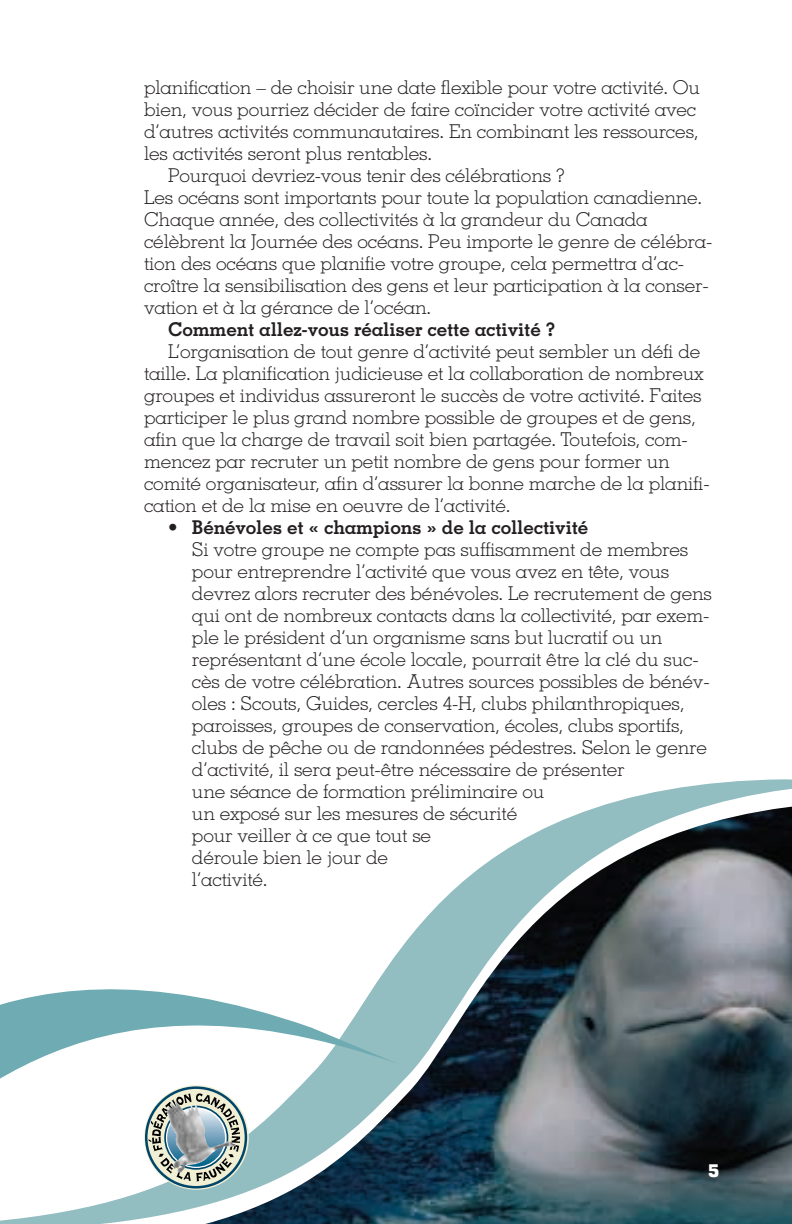
<style>
.page{position:relative;width:792px;height:1224px;background:#fff}
.page>*{position:absolute;margin:0;border:0;box-sizing:border-box;transform-origin:0 0}
.t1{font:300 19px/22px "Memphis";letter-spacing:-.01em;color:#231f20}
.t2{font:700 19px "Memphis";letter-spacing:-.01em;color:#231f20}
.t3{font:800 18px "Memphis";color:#fff}
.s1{font-weight:700}
</style>
<div class="page">
<svg style="left:0;top:779px;width:792px;height:445px"></svg>
<svg style="left:1px;top:911px;width:190px;height:312px"></svg>
<img style="left:191px;top:801px;width:600px;height:423px">
<svg style="left:144px;top:1085px;width:105px;height:105px"></svg>
<img style="left:168px;top:1101px;width:67px;height:72px">
<p class="t1" style="left:144px;top:78px;width:558px">planification – de choisir une date flexible pour votre activité. Ou</p>
<p class="t1" style="left:144px;top:100px;width:554px">bien, vous pourriez décider de faire coïncider votre activité avec</p>
<p class="t1" style="left:144px;top:122px;width:556px">d’autres activités communautaires. En combinant les ressources,</p>
<p class="t1" style="left:144px;top:144px;width:290px">les activités seront plus rentables.</p>
<p class="t1" style="left:168px;top:166px;width:398px">Pourquoi devriez-vous tenir des célébrations ?</p>
<p class="t1" style="left:144px;top:188px;width:560px">Les océans sont importants pour toute la population canadienne.</p>
<p class="t1" style="left:144px;top:210px;width:505px">Chaque année, des collectivités à la grandeur du Canada</p>
<p class="t1" style="left:144px;top:232px;width:570px">célèbrent la Journée des océans. Peu importe le genre de célébra-</p>
<p class="t1" style="left:144px;top:254px;width:542px">tion des océans que planifie votre groupe, cela permettra d’ac-</p>
<p class="t1" style="left:144px;top:276px;width:566px">croître la sensibilisation des gens et leur participation à la conser-</p>
<p class="t1" style="left:144px;top:298px;width:289px">vation et à la gérance de l’océan.</p>
<p class="t2" style="left:168px;top:322px;width:389px">Comment allez-vous réaliser cette activité ?</p>
<p class="t1" style="left:144px;top:342px;width:567px;text-indent:24px">L’organisation de tout genre d’activité peut sembler un défi de taille. La planification judicieuse et la collaboration de nombreux groupes et individus assureront le succès de votre activité. Faites participer le plus grand nombre possible de groupes et de gens, afin que la charge de travail soit bien partagée. Toutefois, com&shy;mencez par recruter un petit nombre de gens pour former un comité organisateur, afin d’assurer la bonne marche de la planifi&shy;cation et de la mise en oeuvre de l’activité.</p>
<p class="t1" style="left:192px;top:518px;width:522px;text-indent:-24px">• <span class="s1">Bénévoles et « champions » de la collectivité<br></span>Si votre groupe ne compte pas suffisamment de membres pour entreprendre l’activité que vous avez en tête, vous devrez alors recruter des bénévoles. Le recrutement de gens qui ont de nombreux contacts dans la collectivité, par exem&shy;ple le président d’un organisme sans but lucratif ou un représentant d’une école locale, pourrait être la clé du suc&shy;cès de votre célébration. Autres sources possibles de bénév&shy;oles : Scouts, Guides, cercles 4-H, clubs philanthropiques, paroisses, groupes de conservation, écoles, clubs sportifs, clubs de pêche ou de randonnées pédestres. Selon le genre d’activité, il sera peut-être nécessaire de présenter<br>une séance de formation préliminaire ou<br>un exposé sur les mesures de sécurité<br>pour veiller à ce que tout se<br>déroule bien le jour de<br>l’activité.</p>
<p class="t3" style="left:708px;top:1164px;width:14px">5</p>
</div>
